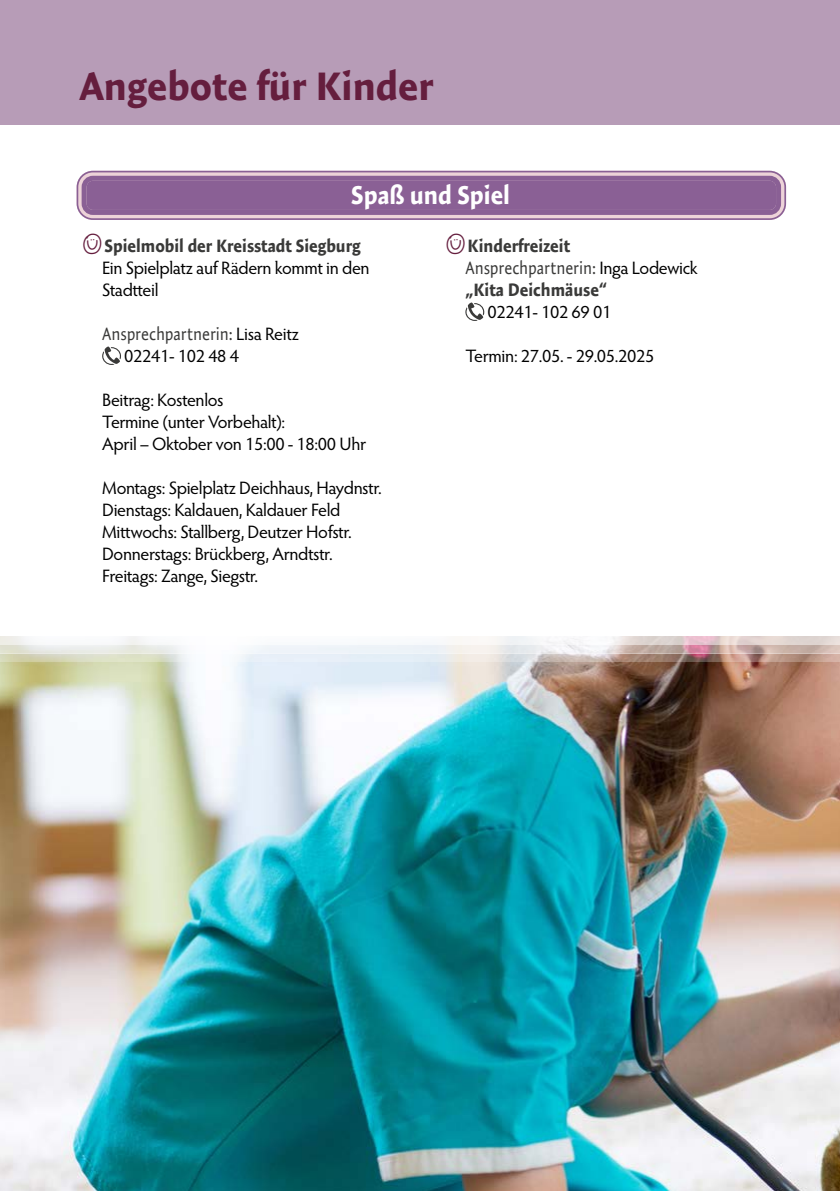
<style>
.page{position:relative;width:840px;height:1191px;background:#fff}
.page>*{position:absolute;margin:0;border:0;box-sizing:border-box;transform-origin:0 0}
.t1{font:700 40px "Expo Sans Pro";color:#651e3e}
.t2{font:700 26px "Expo Sans Pro";color:#fff;scale:.95 1}
.t3{font:18px/22px "Hypatia Sans Pro";letter-spacing:-.02em;color:#000}
.t4{font:700 18px/22px "Expo Sans Pro";color:#3a3a39;scale:.95 1}
.t5{font:18px "Expo Sans Pro";letter-spacing:-.01em;color:#3a3a39;scale:.88 1}
.s1{font-family:"Hello Doodles";font-weight:400;font-size:32px;color:#651e3e}
.s2{font-family:"Hypatia Sans Pro";color:#000}
.s3{font-weight:400}
.s4{font-family:"Hypatia Sans Pro";font-weight:400;color:#000}
</style>
<div class="page">
<div style="left:82px;top:176px;width:698px;height:39px;background:#8a6095;border-radius:11px"></div>
<div style="left:77px;top:171px;width:708px;height:49px;border:10px solid #edd3d8;border-radius:11px"></div>
<div style="left:77px;top:171px;width:708px;height:49px;border:2px solid #8a6095;border-radius:16px"></div>
<div style="left:82px;top:176px;width:698px;height:39px;border:5px solid #8a6095;border-radius:9px"></div>
<svg style="left:102px;top:346px;width:19px;height:19px"></svg>
<svg style="left:465px;top:302px;width:19px;height:19px"></svg>
<div style="left:0;top:0;width:839px;height:125px;background:#b79cb7"></div>
<img style="left:0;top:662px;width:839px;height:529px">
<svg style="left:0;top:636px;width:839px;height:9px"></svg>
<svg style="left:0;top:645px;width:839px;height:8px"></svg>
<svg style="left:0;top:653px;width:839px;height:9px"></svg>
<h1 class="t1" style="left:79px;top:62px;width:355px">Angebote für Kinder</h1>
<h2 class="t2" style="left:351px;top:179px;width:168px">Spaß und Spiel</h2>
<p class="t4" style="left:79px;top:234px;width:297px"><span class="s1">p</span>Spielmobil der Kreisstadt Siegburg</p>
<p class="t3" style="left:102px;top:256px;width:269px">Ein Spielplatz auf Rädern kommt in den<br>Stadtteil</p>
<p class="t5" style="left:102px;top:323px;width:225px">Ansprechpartnerin: <span class="s2">Lisa Reitz</span></p>
<p class="t3" style="left:124px;top:344px;width:116px">02241- 102 48 4</p>
<p class="t3" style="left:102px;top:388px;width:265px">Beitrag: Kostenlos<br>Termine (unter Vorbehalt):<br>April – Oktober von 15:00 - 18:00 Uhr</p>
<p class="t3" style="left:102px;top:476px;width:281px">Montags: Spielplatz Deichhaus, Haydnstr.<br>Dienstags: Kaldauen, Kaldauer Feld Mittwochs: Stallberg, Deutzer Hofstr.<br>Donnerstags: Brückberg, Arndtstr.<br>Freitags: Zange, Siegstr.</p>
<p class="t4" style="left:465px;top:234px;width:246px;text-indent:-23px"><span class="s1">p</span>Kinderfreizeit<br><span class="s3">Ansprechpartnerin:</span> <span class="s4">Inga Lodewick </span>„Kita Deichmäuse“</p>
<p class="t3" style="left:487px;top:300px;width:125px">02241- 102 69 01</p>
<p class="t3" style="left:465px;top:344px;width:190px">Termin: 27.05. - 29.05.2025</p>
</div>
